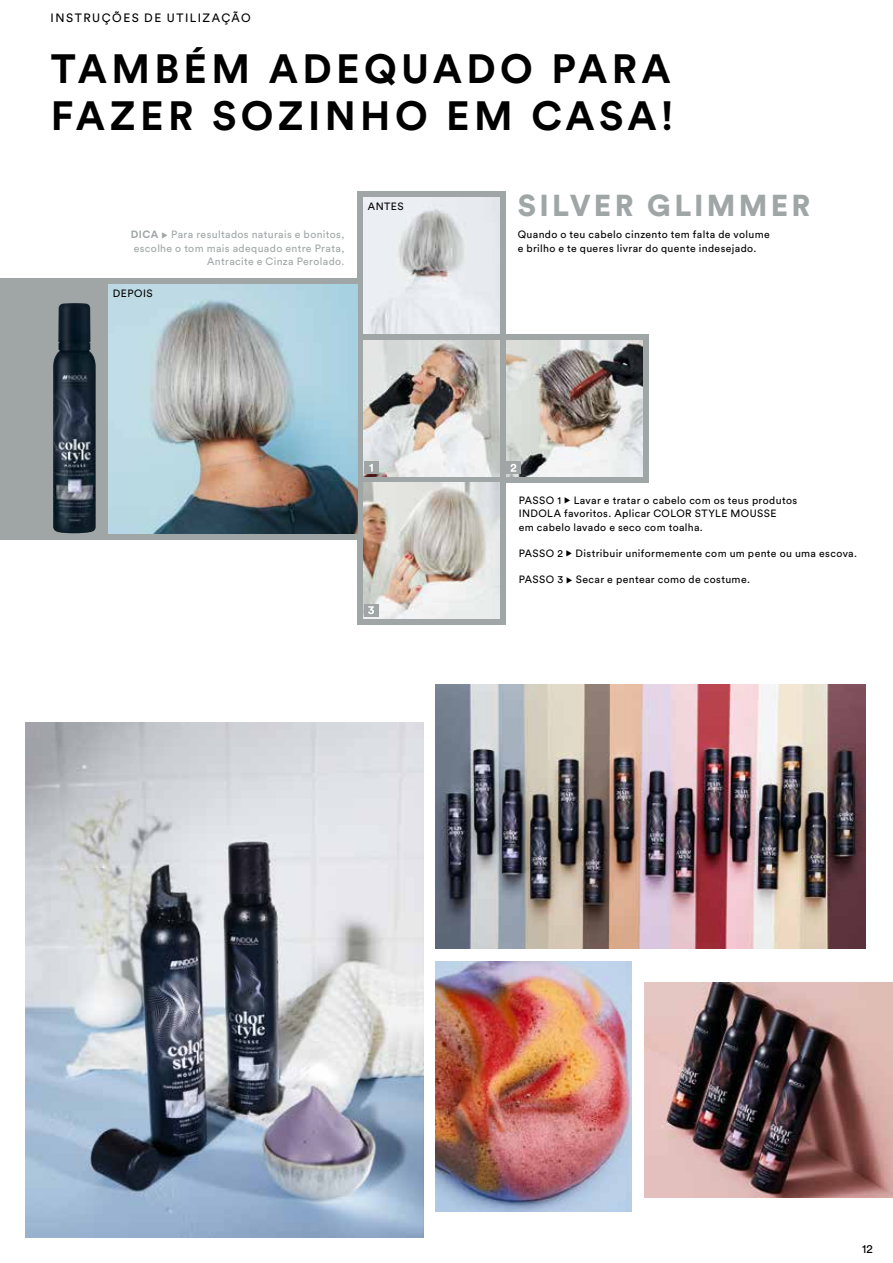
<style>
.page{position:relative;width:893px;height:1263px;background:#fff}
.page>*{position:absolute;margin:0;border:0;box-sizing:border-box;transform-origin:0 0}
.t1{font:700 40.5px/46.5px "Circular Pro";letter-spacing:.11em;color:#000}
.t2{font:900 30px "Circular Pro";letter-spacing:.11em;color:#a0a6a6}
.t3{font:12px "Circular Pro";letter-spacing:.12em;color:#000}
.t4{font:10.5px/13.5px "Circular Pro";letter-spacing:.035em;color:#000}
.t5{font:10.5px/13.5px "Circular Pro";letter-spacing:.035em;color:#a0a6a6;text-align:right}
.s1{font-weight:700}
</style>
<div class="page">
<div style="left:500px;top:334px;width:148px;height:149px;background:#a0a6a6"></div>
<div style="left:357px;top:191px;width:149px;height:434px;background:#a0a6a6"></div>
<div style="left:0;top:278px;width:364px;height:262px;background:#a0a6a6"></div>
<img style="left:364px;top:198px;width:136px;height:136px">
<img style="left:506px;top:340px;width:136px;height:136px">
<img style="left:364px;top:483px;width:136px;height:136px">
<img style="left:108px;top:284px;width:249px;height:249px">
<img style="left:26px;top:723px;width:397px;height:514px">
<img style="left:436px;top:685px;width:429px;height:263px">
<img style="left:436px;top:961px;width:195px;height:251px">
<img style="left:644px;top:982px;width:249px;height:215px">
<img style="left:364px;top:340px;width:136px;height:136px">
<div style="left:364px;top:461px;width:14px;height:13px;background:#a0a6a6"></div>
<svg style="left:369px;top:464px;width:4px;height:8px"></svg>
<div style="left:506px;top:461px;width:15px;height:13px;background:#a0a6a6"></div>
<svg style="left:511px;top:464px;width:5px;height:8px"></svg>
<div style="left:364px;top:604px;width:14px;height:13px;background:#a0a6a6"></div>
<svg style="left:368px;top:606px;width:6px;height:8px"></svg>
<img style="left:53px;top:303px;width:43px;height:230px">
<p class="t3" style="left:51px;top:10px;width:202px">INSTRUÇÕES DE UTILIZAÇÃO</p>
<h1 class="t1" style="left:51px;top:44px;width:625px">TAMBÉM ADEQUADO PARA<br>FAZER SOZINHO EM CASA!</h1>
<p class="t5" style="left:131px;top:227px;width:215px"><span class="s1">DICA</span> ◆ Para resultados naturais e bonitos, escolhe o tom mais adequado entre Prata,<br>Antracite e Cinza Perolado.</p>
<p class="t4" style="left:113px;top:286px;width:42px">DEPOIS</p>
<p class="t4" style="left:368px;top:200px;width:37px">ANTES</p>
<h2 class="t2" style="left:518px;top:184px;width:294px">SILVER GLIMMER</h2>
<p class="t4" style="left:518px;top:227px;width:254px">Quando o teu cabelo cinzento tem falta de volume e brilho e te queres livrar do quente indesejado.</p>
<p class="t4" style="left:519px;top:493px;width:280px">PASSO 1 ◆ Lavar e tratar o cabelo com os teus produtos<br>INDOLA favoritos. Aplicar COLOR STYLE MOUSSE<br>em cabelo lavado e seco com toalha.</p>
<p class="t4" style="left:519px;top:546px;width:340px">PASSO 2 ◆ Distribuir uniformemente com um pente ou uma escova.</p>
<p class="t4" style="left:519px;top:572px;width:233px">PASSO 3 ◆ Secar e pentear como de costume.</p>
<p class="t3" style="left:862px;top:1241px;width:12px">12</p>
</div>
